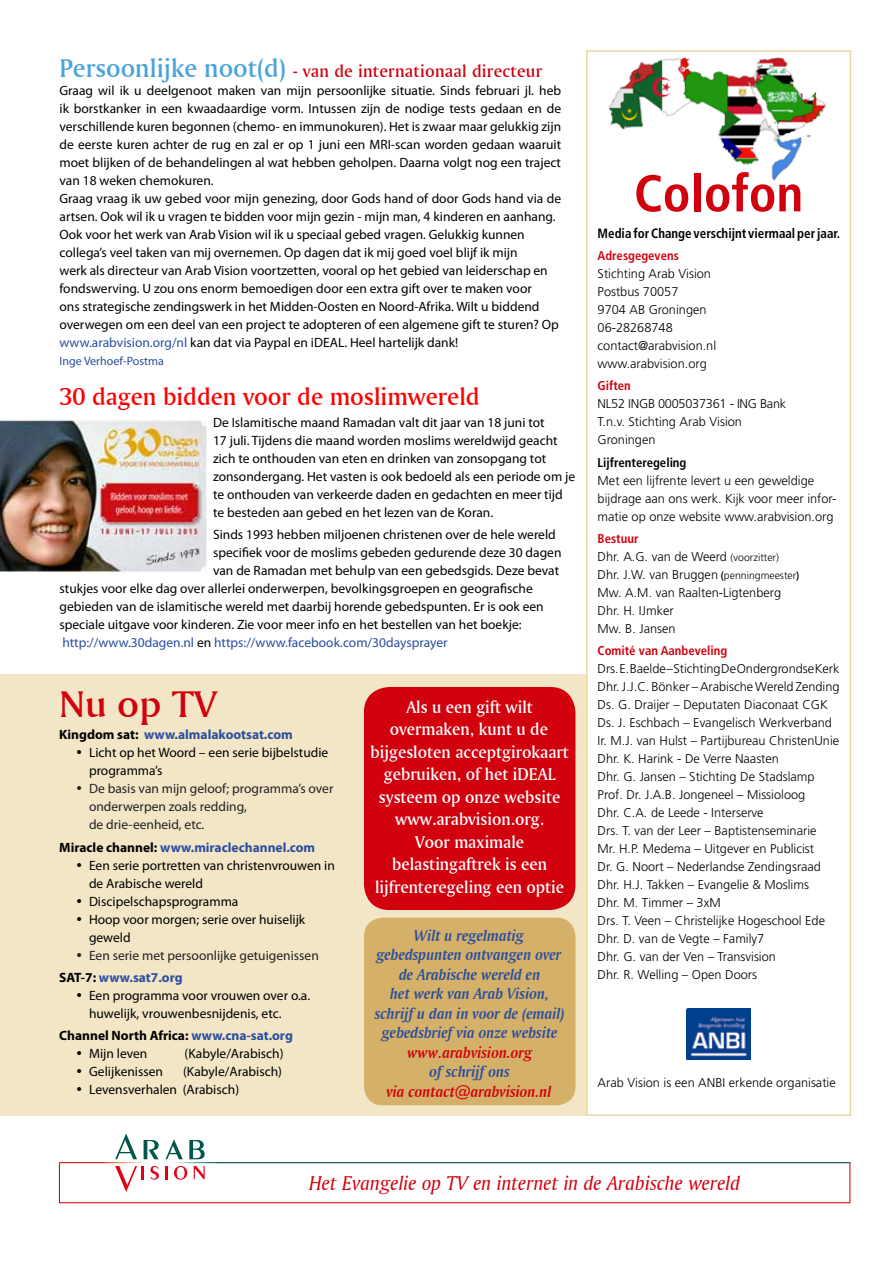
<style>
.page{position:relative;width:893px;height:1263px;background:#fff}
.page>*{position:absolute;margin:0;border:0;box-sizing:border-box;transform-origin:0 0}
.t1{font:700 condensed 51.6px "Frutiger";color:#d1010e}
.t2{font:39px "Amerigo BT Medium A";color:#d1010e;scale:1.05 1}
.t3{font:25.5px "Amerigo BT Medium A";color:#f00}
.t4{font:21px "Amerigo BT Italic A";color:#d1010e}
.t5{font:18px/22.5px "Amerigo BT Medium A";color:#fff;text-align:center}
.t6{font:18px "Amerigo BT Medium A";letter-spacing:.015em;color:#d1010e}
.t7{font:16.5px/19.5px "Amerigo BT Bold Italic A";color:#2a4d9e;text-align:center}
.t8{font:16.5px "Amerigo BT Bold Italic A";color:#d1010e}
.t9{font:13.5px/18px "Myriad Pro";color:#000}
.t10{font:13.5px/18px "Myriad Pro";color:#222}
.t11{font:700 13.5px "Myriad Pro";color:#2a4d9e}
.t12{font:13.5px "Myriad Pro";color:#2a4d9e}
.t13{font:700 condensed 13.5px "Frutiger";color:#000;scale:.96 1}
.t14{font:700 13.5px "Myriad Pro";color:#000}
.t15{font:300 12.75px/18px "Frutiger";color:#000}
.t16{font:700 condensed 12.75px "Frutiger";color:#d1010e}
.t17{font:700 condensed 12.75px "Frutiger";color:#000}
.t18{font:12px "Myriad Pro";color:#2a4d9e}
.s1{font-size:27px;color:#4ba3db}
.s2{font-family:"Amerigo BT Bold A"}
.s3{color:#2a4d9e}
.s4{color:#000}
.s5{font-weight:700;color:#000}
.s6{font-weight:700;color:#2a4d9e}
.s7{font-weight:700;font-stretch:condensed;color:#d1010e}
.s8{font-size:10.5px}
.s9{font-weight:700;font-stretch:condensed;font-size:10.5px}
</style>
<div class="page">
<div style="left:586px;top:50px;width:265px;height:1066px;border:2px solid #ead6a2"></div>
<img style="left:686px;top:1008px;width:65px;height:52px">
<svg style="left:58px;top:1133px;width:793px;height:71px"></svg>
<img style="left:609px;top:58px;width:217px;height:123px">
<img style="left:0;top:420px;width:207px;height:152px">
<div style="left:0;top:674px;width:586px;height:442px;background:#f2e6c7"></div>
<div style="left:364px;top:687px;width:211px;height:223px;background:#d1010e;border-radius:26px"></div>
<div style="left:364px;top:918px;width:211px;height:187px;background:#d5b069;border-radius:19px"></div>
<h3 class="t6" style="left:60px;top:60px;width:484px"><span class="s1">Persoonlijke noot(d)</span> <span class="s2">-</span> van de internationaal directeur</h3>
<p class="t9" style="left:60px;top:81px;width:503px">Graag wil ik u deelgenoot maken van mijn persoonlijke situatie. Sinds februari jl. heb ik borstkanker in een kwaadaardige vorm. Intussen zijn de nodige tests gedaan en de verschillende kuren begonnen (chemo- en immunokuren). Het is zwaar maar gelukkig zijn de eerste kuren achter de rug en zal er op 1 juni een MRI-scan worden gedaan waaruit moet blijken of de behandelingen al wat hebben geholpen. Daarna volgt nog een traject van 18 weken chemokuren.<br>Graag vraag ik uw gebed voor mijn genezing, door Gods hand of door Gods hand via de artsen. Ook wil ik u vragen te bidden voor mijn gezin - mijn man, 4 kinderen en aanhang.<br>Ook voor het werk van Arab Vision wil ik u speciaal gebed vragen. Gelukkig kunnen collega’s veel taken van mij overnemen. Op dagen dat ik mij goed voel blijf ik mijn<br>werk als directeur van Arab Vision voortzetten, vooral op het gebied van leiderschap en fondswerving. U zou ons enorm bemoedigen door een extra gift over te maken voor<br>ons strategische zendingswerk in het Midden-Oosten en Noord-Afrika. Wilt u biddend overwegen om een deel van een project te adopteren of een algemene gift te sturen? Op <span class="s3">www.arabvision.org/nl</span> kan dat via Paypal en iDEAL. Heel hartelijk dank!</p>
<p class="t18" style="left:60px;top:353px;width:106px">Inge Verhoef-Postma</p>
<h3 class="t3" style="left:60px;top:381px;width:422px">30 dagen bidden voor de moslimwereld</h3>
<p class="t9" style="left:213px;top:413px;width:364px">De Islamitische maand Ramadan valt dit jaar van 18 juni tot<br>17 juli. Tijdens die maand worden moslims wereldwijd geacht zich te onthouden van eten en drinken van zonsopgang tot zonsondergang. Het vasten is ook bedoeld als een periode om je te onthouden van verkeerde daden en gedachten en meer tijd te besteden aan gebed en het lezen van de Koran.</p>
<p class="t9" style="left:213px;top:525px;width:344px">Sinds 1993 hebben miljoenen christenen over de hele wereld</p>
<p class="t9" style="left:213px;top:543px;width:350px">specifiek voor de moslims gebeden gedurende deze 30 dagen</p>
<p class="t9" style="left:213px;top:561px;width:348px">van de Ramadan met behulp van een gebedsgids. Deze bevat</p>
<p class="t9" style="left:60px;top:579px;width:475px">stukjes voor elke dag over allerlei onderwerpen, bevolkingsgroepen en geografische</p>
<p class="t9" style="left:60px;top:597px;width:486px">gebieden van de islamitische wereld met daarbij horende gebedspunten. Er is ook een</p>
<p class="t9" style="left:60px;top:615px;width:463px">speciale uitgave voor kinderen. Zie voor meer info en het bestellen van het boekje:</p>
<p class="t12" style="left:62px;top:634px;width:387px">http://www.30dagen.nl <span class="s4">en</span> https://www.facebook.com/30daysprayer</p>
<h2 class="t2" style="left:59px;top:680px;width:152px">Nu op TV</h2>
<p class="t11" style="left:59px;top:726px;width:235px"><span class="s4">Kingdom sat:</span> www.almalakootsat.com</p>
<p class="t9" style="left:89px;top:743px;width:241px;text-indent:-13px">• Licht op het Woord – een serie bijbelstudie programma’s</p>
<p class="t10" style="left:89px;top:779px;width:246px;text-indent:-13px">• De basis van mijn geloof; programma’s over onderwerpen zoals redding,<br>de drie-eenheid, etc.</p>
<p class="t11" style="left:59px;top:838px;width:257px"><span class="s4">Miracle channel:</span> www.miraclechannel.com</p>
<p class="t9" style="left:89px;top:856px;width:247px;text-indent:-13px">• Een serie portretten van christenvrouwen in de Arabische wereld</p>
<p class="t9" style="left:76px;top:892px;width:164px">• Discipelschapsprogramma</p>
<p class="t9" style="left:89px;top:910px;width:218px;text-indent:-13px">• Hoop voor morgen; serie over huiselijk geweld</p>
<p class="t10" style="left:59px;top:944px;width:261px;line-height:22.2px;text-indent:17px">• Een serie met persoonlijke getuigenissen<br><span class="s5">SAT-7:</span> <span class="s6">www.sat7.org</span></p>
<p class="t9" style="left:89px;top:986px;width:223px;text-indent:-13px">• Een programma voor vrouwen over o.a. huwelijk, vrouwenbesnijdenis, etc.</p>
<p class="t14" style="left:59px;top:1027px;width:235px">Channel North Africa: <span class="s3">www.cna-sat.org</span></p>
<p class="t9" style="left:76px;top:1044px;width:73px">• Mijn leven</p>
<p class="t9" style="left:185px;top:1044px;width:101px">(Kabyle/Arabisch)</p>
<p class="t9" style="left:76px;top:1062px;width:88px">• Gelijkenissen</p>
<p class="t9" style="left:183px;top:1062px;width:101px">(Kabyle/Arabisch)</p>
<p class="t9" style="left:76px;top:1080px;width:164px">• Levensverhalen (Arabisch)</p>
<h3 class="t5" style="left:371px;top:695px;width:200px">Als u een gift wilt overmaken, kunt u de bijgesloten acceptgirokaart gebruiken, of het iDEAL systeem op onze website www.arabvision.org.<br>Voor maximale belastingaftrek is een lijfrenteregeling een optie</h3>
<p class="t7" style="left:375px;top:925px;width:191px">Wilt u regelmatig gebedspunten ontvangen over de Arabische wereld en<br>het werk van Arab Vision, schrijf u dan in voor de (email) gebedsbrief via onze website</p>
<p class="t8" style="left:407px;top:1042px;width:127px">www.arabvision.org</p>
<p class="t7" style="left:430px;top:1062px;width:82px">of schrijf ons</p>
<p class="t8" style="left:386px;top:1081px;width:167px">via contact@arabvision.nl</p>
<h1 class="t1" style="left:634px;top:163px;width:171px">Colofon</h1>
<p class="t13" style="left:598px;top:225px;width:254px">Media for Change verschijnt viermaal per jaar.</p>
<p class="t16" style="left:598px;top:248px;width:83px">Adresgegevens</p>
<p class="t15" style="left:598px;top:265px;width:120px">Stichting Arab Vision<br>Postbus 70057<br>9704 AB Groningen<br>06-28268748 contact@arabvision.nl www.arabvision.org</p>
<p class="t16" style="left:598px;top:378px;width:35px">Giften</p>
<p class="t15" style="left:598px;top:395px;width:190px">NL52 INGB 0005037361 - ING Bank<br>T.n.v. Stichting Arab Vision<br>Groningen</p>
<p class="t17" style="left:598px;top:455px;width:90px">Lijfrenteregeling</p>
<p class="t15" style="left:598px;top:471px;width:240px">Met een lijfrente levert u een geweldige bijdrage aan ons werk. Kijk voor meer infor&shy;matie op onze website www.arabvision.org</p>
<p class="t15" style="left:598px;top:529px;width:203px"><span class="s7">Bestuur<br></span>Dhr. A.G. van de Weerd <span class="s8">(voorzitter)<br></span>Dhr. J.W. van Bruggen <span class="s9">(</span><span class="s8">penningmeester</span><span class="s9">)<br></span>Mw. A.M. van Raalten-Ligtenberg<br>Dhr. H. IJmker<br>Mw. B. Jansen</p>
<p class="t16" style="left:598px;top:643px;width:131px">Comité van Aanbeveling</p>
<p class="t15" style="left:598px;top:660px;width:243px">Drs. E. Baelde – Stichting De Ondergrondse Kerk Dhr. J.J.C. Bönker – Arabische Wereld Zending Ds. G. Draijer – Deputaten Diaconaat CGK Ds. J. Eschbach – Evangelisch Werkverband Ir. M.J. van Hulst – Partijbureau ChristenUnie Dhr. K. Harink - De Verre Naasten<br>Dhr. G. Jansen – Stichting De Stadslamp Prof. Dr. J.A.B. Jongeneel – Missioloog<br>Dhr. C.A. de Leede - Interserve<br>Drs. T. van der Leer – Baptistenseminarie<br>Mr. H.P. Medema – Uitgever en Publicist<br>Dr. G. Noort – Nederlandse Zendingsraad Dhr. H.J. Takken – Evangelie &amp; Moslims<br>Dhr. M. Timmer – 3xM<br>Drs. T. Veen – Christelijke Hogeschool Ede Dhr. D. van de Vegte – Family7<br>Dhr. G. van der Ven – Transvision<br>Dhr. R. Welling – Open Doors</p>
<p class="t15" style="left:598px;top:1073px;width:240px">Arab Vision is een ANBI erkende organisatie</p>
<h3 class="t4" style="left:309px;top:1170px;width:433px">Het Evangelie op TV en internet in de Arabische wereld</h3>
</div>
